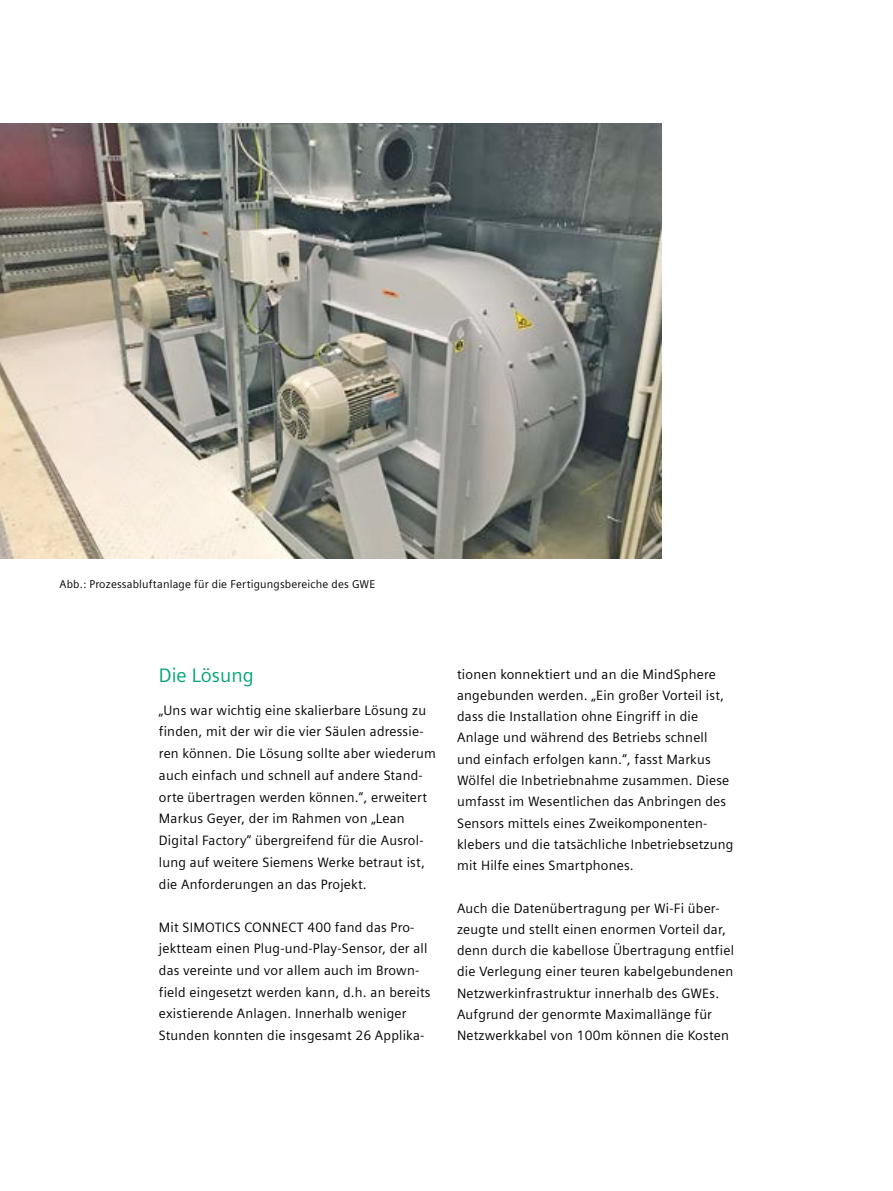
<style>
.page{position:relative;width:893px;height:1191px;background:#fff}
.page>*{position:absolute;margin:0;border:0;box-sizing:border-box;transform-origin:0 0}
.t1{font:19.5px "Siemens Sans Global";color:#00a479}
.t2{font:13.5px/21.3px "Siemens Sans Global";letter-spacing:.015em;color:#000}
.t3{font:11.25px "Siemens Sans Global";letter-spacing:.015em;color:#000}
</style>
<div class="page">
<img style="left:0;top:123px;width:662px;height:435px">
<p class="t3" style="left:60px;top:575px;width:317px">Abb.: Prozessabluftanlage für die Fertigungsbereiche des GWE</p>
<h1 class="t1" style="left:159px;top:661px;width:96px">Die Lösung</h1>
<p class="t2" style="left:159px;top:699px;width:278px;line-height:21.8px">„Uns war wichtig eine skalierbare Lösung zu finden, mit der wir die vier Säulen adressie&shy;ren können. Die Lösung sollte aber wiederum auch einfach und schnell auf andere Stand&shy;orte übertragen werden können.“, erweitert Markus Geyer, der im Rahmen von „Lean Digital Factory“ übergreifend für die Ausrol&shy;lung auf weitere Siemens Werke betraut ist, die Anforderungen an das Projekt.</p>
<p class="t2" style="left:159px;top:916px;width:273px;line-height:21.8px">Mit SIMOTICS CONNECT 400 fand das Pro&shy;jektteam einen Plug-und-Play-Sensor, der all das vereinte und vor allem auch im Brown&shy;field eingesetzt werden kann, d.h. an bereits existierende Anlagen. Innerhalb weniger Stunden konnten die insgesamt 26 Applika-</p>
<p class="t2" style="left:457px;top:664px;width:278px">tionen konnektiert und an die MindSphere angebunden werden. „Ein großer Vorteil ist, dass die Installation ohne Eingriff in die Anlage und während des Betriebs schnell und einfach erfolgen kann.“, fasst Markus Wölfel die Inbetriebnahme zusammen. Diese umfasst im Wesentlichen das Anbringen des Sensors mittels eines Zweikomponenten&shy;klebers und die tatsächliche Inbetriebsetzung mit Hilfe eines Smartphones.</p>
<p class="t2" style="left:457px;top:898px;width:278px">Auch die Datenübertragung per Wi-Fi über&shy;zeugte und stellt einen enormen Vorteil dar, denn durch die kabellose Übertragung entfiel die Verlegung einer teuren kabelgebundenen Netzwerkinfrastruktur innerhalb des GWEs.<br>Aufgrund der genormte Maximallänge für Netzwerkkabel von 100m können die Kosten</p>
</div>
